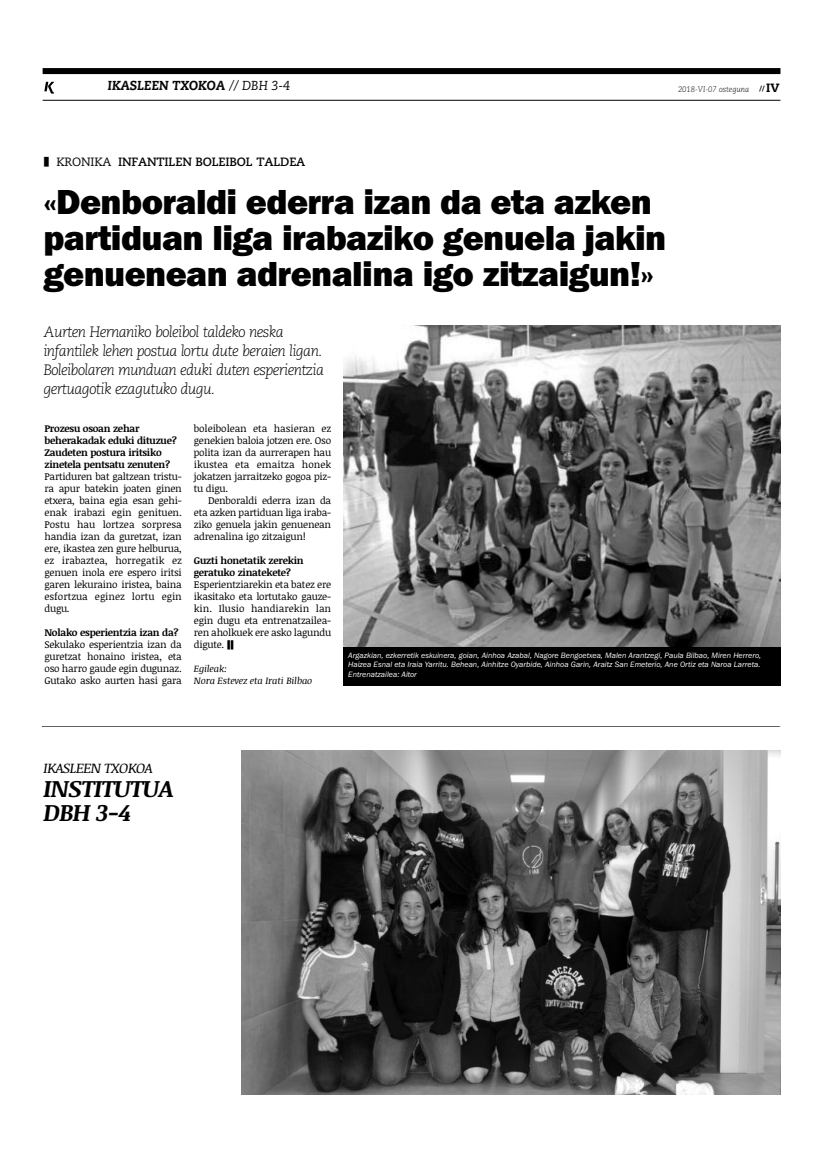
<style>
.page{position:relative;width:823px;height:1163px;background:#fff}
.page>*{position:absolute;margin:0;border:0;box-sizing:border-box;transform-origin:0 0}
.t1{font:800 36px/36px "Franklin Gothic";letter-spacing:-.015em;color:#000}
.t2{font:italic 700 24px/24px "Noticia Text";letter-spacing:-.035em;color:#000}
.t3{font:italic 300 15px/19px "Caecilia LT Std";letter-spacing:-.045em;color:#000}
.t4{font:italic 14px "Noticia Text";letter-spacing:-.035em;color:#000}
.t5{font:italic 800 13px "Caecilia LT Std";color:#050505;scale:.96 1}
.t6{font:700 12px "Caecilia LT Std";letter-spacing:-.02em;color:#050505}
.t7{font:10px/12px "Noticia Text";letter-spacing:-.025em;color:#000;text-align:justify}
.t8{font:700 10px/12px "Noticia Text";letter-spacing:-.025em;color:#000}
.t9{font:italic 9.5px/12px "Noticia Text";letter-spacing:-.015em;color:#000}
.t10{font:italic 8px/9.6px "Franklin Gothic";color:#fff;text-align:justify}
.t11{font:italic 300 8px "Caecilia LT Std";color:#050505;scale:.96 1}
.t12{font:800 7px "Caecilia LT Std";color:#000}
.s1{font-weight:400}
.s2{font-size:12px}
</style>
<div class="page">
<div style="left:43px;top:68px;width:737px;height:6px;background:#000"></div>
<hr style="left:43px;top:100px;width:737px;height:1px;background:#000">
<svg style="left:44px;top:82px;width:10px;height:12px"></svg>
<img style="left:343px;top:325px;width:437px;height:321px">
<div style="left:343px;top:646px;width:437px;height:39px;background:#000"></div>
<img style="left:241px;top:750px;width:539px;height:344px">
<svg style="left:42px;top:726px;width:738px;height:1px"></svg>
<h3 class="t5" style="left:108px;top:80px;width:191px">IKASLEEN TXOKOA <span class="s1">// DBH 3-4</span></h3>
<p class="t11" style="left:677px;top:86px;width:76px">2018-VI-07 osteguna</p>
<p class="t12" style="left:759px;top:86px;width:21px">// <span class="s2">IV</span></p>
<p class="t6" style="left:56px;top:157px;width:250px"><span class="s1">KRONIKA</span> INFANTILEN BOLEIBOL TALDEA</p>
<h1 class="t1" style="left:43px;top:183px;width:624px">«Denboraldi ederra izan da eta azken partiduan liga irabaziko genuela jakin genuenean adrenalina igo zitzaigun!»</h1>
<h3 class="t3" style="left:43px;top:323px;width:282px">Aurten Hernaniko boleibol taldeko neska infantilek lehen postua lortu dute beraien ligan.<br>Boleibolaren munduan eduki duten esperientzia gertuagotik ezagutuko dugu.</h3>
<p class="t8" style="left:44px;top:423px;width:134px">Prozesu osoan zehar beherakadak eduki dituzue?<br>Zaudeten postura iritsiko zinetela pentsatu zenuten?</p>
<p class="t7" style="left:44px;top:471px;width:139px">Partiduren bat galtzean tristu&shy;ra apur batekin joaten ginen etxera, baina egia esan gehi&shy;enak irabazi egin genituen.<br>Postu hau lortzea sorpresa handia izan da guretzat, izan ere, ikastea zen gure helburua, ez irabaztea, horregatik ez genuen inola ere espero iritsi garen lekuraino iristea, baina esfortzua eginez lortu egin dugu.</p>
<p class="t8" style="left:44px;top:627px;width:136px">Nolako esperientzia izan da?</p>
<p class="t7" style="left:44px;top:639px;width:139px">Sekulako esperientzia izan da guretzat honaino iristea, eta oso harro gaude egin dugunaz.<br>Gutako asko aurten hasi gara</p>
<p class="t7" style="left:194px;top:423px;width:139px">boleibolean eta hasieran ez genekien baloia jotzen ere. Oso polita izan da aurrerapen hau ikustea eta emaitza honek jokatzen jarraitzeko gogoa piz&shy;tu digu.</p>
<p class="t7" style="left:194px;top:495px;width:139px;text-indent:14px">Denboraldi ederra izan da eta azken partiduan liga iraba&shy;ziko genuela jakin genuenean adrenalina igo zitzaigun!</p>
<p class="t8" style="left:194px;top:555px;width:111px">Guzti honetatik zerekin geratuko zinatekete?</p>
<p class="t7" style="left:194px;top:579px;width:139px">Esperientziarekin eta batez ere ikasitako eta lortutako gauze&shy;kin. Ilusio handiarekin lan egin dugu eta entrenatzailea&shy;ren aholkuek ere asko lagundu digute.</p>
<p class="t9" style="left:194px;top:663px;width:120px">Egileak:<br>Nora Estevez eta Irati Bilbao</p>
<p class="t10" style="left:348px;top:649px;width:414px">Argazkian, ezkerretik eskuinera, goian, Ainhoa Azabal, Nagore Bengoetxea, Malen Arantzegi, Paula Bilbao, Miren Herrero, Haizea Esnal eta Iraia Yarritu. Behean, Ainhitze Oyarbide, Ainhoa Garin, Araitz San Emeterio, Ane Ortiz eta Naroa Larreta.<br>Entrenatzailea: Aitor</p>
<h3 class="t4" style="left:44px;top:759px;width:111px">IKASLEEN TXOKOA</h3>
<h2 class="t2" style="left:44px;top:776px;width:132px">INSTITUTUA<br>DBH 3-4</h2>
</div>
